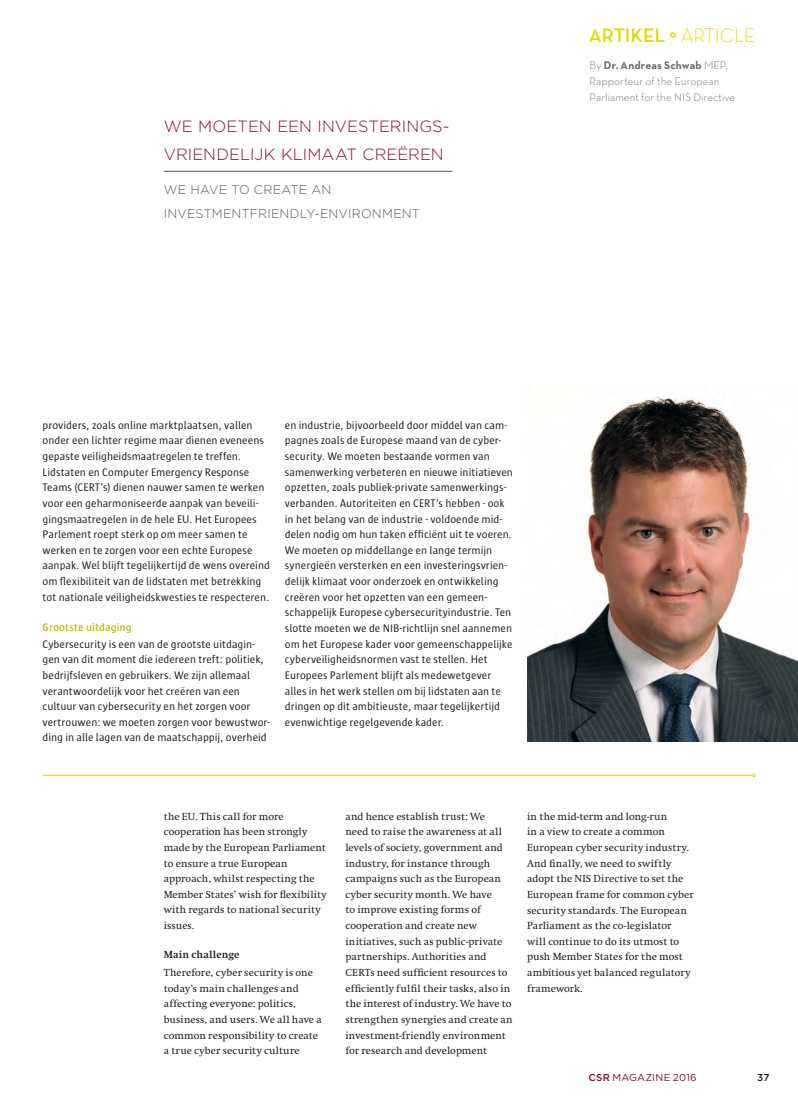
<style>
.page{position:relative;width:798px;height:1099px;background:#fff}
.page>*{position:absolute;margin:0;border:0;box-sizing:border-box;transform-origin:0 0}
.t1{font:600 20px "Neutraface Text";letter-spacing:-.01em;color:#dedc00}
.t2{font:300 16.25px/28.1px "Gotham";letter-spacing:.005em;color:#860b3e}
.t3{font:300 12.5px/23.8px "Gotham";letter-spacing:.015em;color:#575756}
.t4{font:11.25px/15.6px "Sun";color:#1d1d1b}
.t5{font:300 11.25px/15.6px "Neutraface Text";letter-spacing:.005em;color:#6b6b6a}
.t6{font:600 11.25px "Sun";letter-spacing:.005em;color:#bcbc00}
.t7{font:10.62px/15.6px "Swift EF";letter-spacing:.01em;color:#1d1d1b}
.t8{font:700 10.62px "Swift EF";letter-spacing:.02em;color:#1d1d1b}
.t9{font:10px "Gotham";letter-spacing:.015em;color:#860b3e}
.t10{font:500 10px "Gotham";color:#1d1d1b}
.s1{font-weight:300}
.s2{font-weight:700}
.s3{font-weight:500}
</style>
<div class="page">
<hr style="left:43px;top:775px;width:709px;height:1px;background:#dedc00">
<hr style="left:164px;top:171px;width:288px;height:1px;background:#575756">
<img style="left:527px;top:396px;width:270px;height:345px">
<p class="t2" style="left:164px;top:111px;width:287px">WE MOETEN EEN INVESTERINGS-<br>VRIENDELIJK KLIMAAT CREËREN</p>
<p class="t3" style="left:164px;top:178px;width:257px">WE HAVE TO CREATE AN<br>INVESTMENTFRIENDLY -ENVIRONMENT</p>
<p class="t1" style="left:588px;top:23px;width:168px">ARTIKEL ° <span class="s1">ARTICLE</span></p>
<p class="t5" style="left:589px;top:57px;width:147px">By <span class="s2">Dr. Andreas Schwab</span> MEP,<br>Rapporteur of the European<br>Parliament for the NIS Directive</p>
<p class="t4" style="left:43px;top:417px;width:229px">providers, zoals online marktplaatsen, vallen onder een lichter regime maar dienen eveneens gepaste veiligheidsmaatregelen te treffen.<br>Lidstaten en Computer Emergency Response Teams (CERT’s) dienen nauwer samen te werken voor een geharmoniseerde aanpak van beveili&shy;gingsmaatregelen in de hele EU. Het Europees Parlement roept sterk op om meer samen te werken en te zorgen voor een echte Europese aanpak. Wel blijft tegelijkertijd de wens overeind om flexibiliteit van de lidstaten met betrekking tot nationale veiligheidskwesties te respecteren.</p>
<p class="t6" style="left:43px;top:621px;width:90px">Grootste uitdaging</p>
<p class="t4" style="left:43px;top:636px;width:228px">Cybersecurity is een van de grootste uitdagin&shy;gen van dit moment die iedereen treft: politiek, bedrijfsleven en gebruikers. We zijn allemaal verantwoordelijk voor het creëren van een cultuur van cybersecurity en het zorgen voor vertrouwen: we moeten zorgen voor bewustwor&shy;ding in alle lagen van de maatschappij, overheid</p>
<p class="t4" style="left:285px;top:417px;width:229px">en industrie, bijvoorbeeld door middel van cam&shy;pagnes zoals de Europese maand van de cyber&shy;security. We moeten bestaande vormen van samenwerking verbeteren en nieuwe initiatieven opzetten, zoals publiek-private samenwerkings&shy;verbanden. Autoriteiten en CERT’s hebben - ook in het belang van de industrie - voldoende mid&shy;delen nodig om hun taken efficiënt uit te voeren.<br>We moeten op middellange en lange termijn synergieën versterken en een investeringsvrien&shy;delijk klimaat voor onderzoek en ontwikkeling creëren voor het opzetten van een gemeen&shy;schappelijk Europese cybersecurityindustrie. Ten slotte moeten we de NIB-richtlijn snel aannemen om het Europese kader voor gemeenschappelijke cyberveiligheidsnormen vast te stellen. Het Europees Parlement blijft als medewetgever alles in het werk stellen om bij lidstaten aan te dringen op dit ambitieuste, maar tegelijkertijd evenwichtige regelgevende kader.</p>
<p class="t7" style="left:164px;top:808px;width:164px">the EU. This call for more cooperation has been strongly made by the European Parliament to ensure a true European approach, whilst respecting the<br>Member States’ wish for flexibility with regards to national security issues.</p>
<p class="t8" style="left:164px;top:948px;width:77px">Main challenge</p>
<p class="t7" style="left:164px;top:964px;width:159px">Therefore, cyber security is one today’s main challenges and affecting everyone: politics, business, and users. We all have a common responsibility to create a true cyber security culture</p>
<p class="t7" style="left:345px;top:808px;width:169px">and hence establish trust: We<br>need to raise the awareness at all levels of society, government and industry, for instance through campaigns such as the European cyber security month. We have<br>to improve existing forms of cooperation and create new initiatives, such as public-private partnerships. Authorities and<br>CERTs need sufficient resources to efficiently fulfil their tasks, also in the interest of industry. We have to strengthen synergies and create an investment-friendly environment for research and development</p>
<p class="t7" style="left:527px;top:808px;width:168px">in the mid-term and long-run<br>in a view to create a common<br>European cyber security industry.<br>And finally, we need to swiftly adopt the NIS Directive to set the<br>European frame for common cyber security standards. The European<br>Parliament as the co-legislator<br>will continue to do its utmost to push Member States for the most ambitious yet balanced regulatory framework.</p>
<p class="t9" style="left:588px;top:1071px;width:110px"><span class="s3">CSR</span> MAGAZINE 2016</p>
<p class="t10" style="left:757px;top:1071px;width:14px">37</p>
</div>
